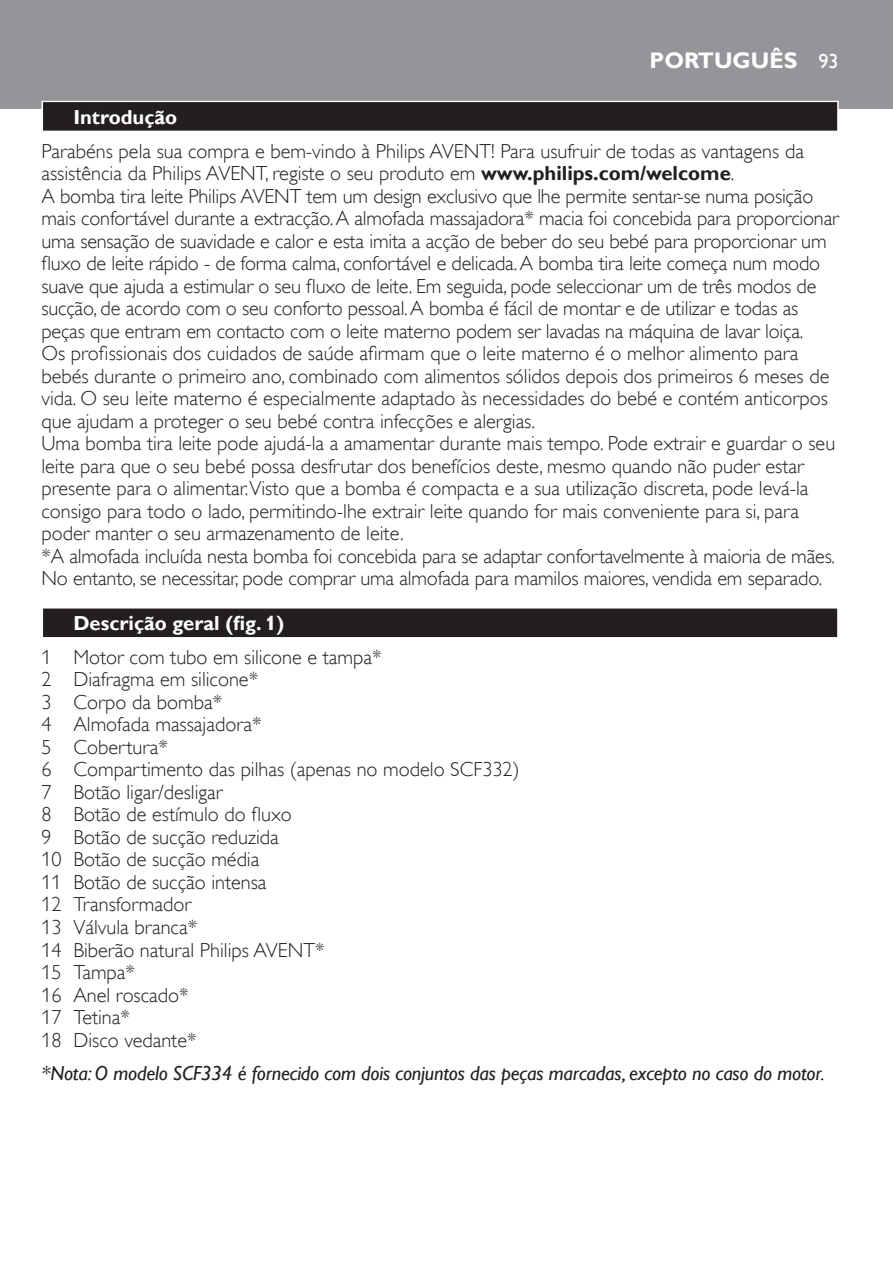
<style>
.page{position:relative;width:893px;height:1276px;background:#fff}
.page>*{position:absolute;margin:0;border:0;box-sizing:border-box;transform-origin:0 0}
.t1{font:700 22.5px "Gill Sans Alt One WGL";color:#fff}
.t2{font:20.25px/22.5px "Gill Sans Alt One WGL Light";color:#231f20}
.t3{font:italic 20.25px "Gill Sans Alt One WGL";letter-spacing:-.01em;color:#231f20}
.t4{font:700 20.25px "Gill Sans Alt One WGL";color:#fff}
.s1{font-weight:400;font-size:20.25px}
.s2{font-family:"Gill Sans Alt One WGL";font-weight:700}
</style>
<div class="page">
<div style="left:0;top:0;width:893px;height:108px;background:#939598"></div>
<div style="left:41px;top:101px;width:798px;height:32px;background:#fff"></div>
<div style="left:43px;top:102px;width:794px;height:29px;background:#231f20"></div>
<svg style="left:43px;top:608px;width:795px;height:30px"></svg>
<div style="left:43px;top:608px;width:794px;height:29px;background:#231f20"></div>
<p class="t1" style="left:650px;top:45px;width:191px">PORTUGUÊS <span class="s1">93</span></p>
<p class="t4" style="left:73px;top:103px;width:105px">Introdução</p>
<p class="t2" style="left:41px;top:140px;width:799px">Parabéns pela sua compra e bem-vindo à Philips AVENT! Para usufruir de todas as vantagens da assistência da Philips AVENT, registe o seu produto em <span class="s2">www.philips.com/welcome</span>.<br>A bomba tira leite Philips AVENT tem um design exclusivo que lhe permite sentar-se numa posição mais confortável durante a extracção. A almofada massajadora* macia foi concebida para proporcionar uma sensação de suavidade e calor e esta imita a acção de beber do seu bebé para proporcionar um fluxo de leite rápido - de forma calma, confortável e delicada. A bomba tira leite começa num modo suave que ajuda a estimular o seu fluxo de leite. Em seguida, pode seleccionar um de três modos de sucção, de acordo com o seu conforto pessoal. A bomba é fácil de montar e de utilizar e todas as peças que entram em contacto com o leite materno podem ser lavadas na máquina de lavar loiça.<br>Os profissionais dos cuidados de saúde afirmam que o leite materno é o melhor alimento para bebés durante o primeiro ano, combinado com alimentos sólidos depois dos primeiros 6 meses de vida. O seu leite materno é especialmente adaptado às necessidades do bebé e contém anticorpos que ajudam a proteger o seu bebé contra infecções e alergias.<br>Uma bomba tira leite pode ajudá-la a amamentar durante mais tempo. Pode extrair e guardar o seu leite para que o seu bebé possa desfrutar dos benefícios deste, mesmo quando não puder estar presente para o alimentar.Visto que a bomba é compacta e a sua utilização discreta, pode levá-la consigo para todo o lado, permitindo-lhe extrair leite quando for mais conveniente para si, para poder manter o seu armazenamento de leite.<br>*A almofada incluída nesta bomba foi concebida para se adaptar confortavelmente à maioria de mães.<br>No entanto, se necessitar, pode comprar uma almofada para mamilos maiores, vendida em separado.</p>
<p class="t4" style="left:73px;top:609px;width:212px">Descrição geral (fig. 1)</p>
<p class="t2" style="left:41px;top:646px;width:479px">1 Motor com tubo em silicone e tampa*<br>2 Diafragma em silicone*<br>3 Corpo da bomba*<br>4 Almofada massajadora*<br>5 Cobertura*<br>6 Compartimento das pilhas (apenas no modelo SCF332)<br>7 Botão ligar/desligar<br>8 Botão de estímulo do fluxo<br>9 Botão de sucção reduzida<br>10 Botão de sucção média<br>11 Botão de sucção intensa<br>12 Transformador<br>13 Válvula branca*<br>14 Biberão natural Philips AVENT*<br>15 Tampa*<br>16 Anel roscado*<br>17 Tetina*<br>18 Disco vedante*</p>
<p class="t3" style="left:41px;top:1059px;width:785px">*Nota: O modelo SCF334 é fornecido com dois conjuntos das peças marcadas, excepto no caso do motor.</p>
</div>
